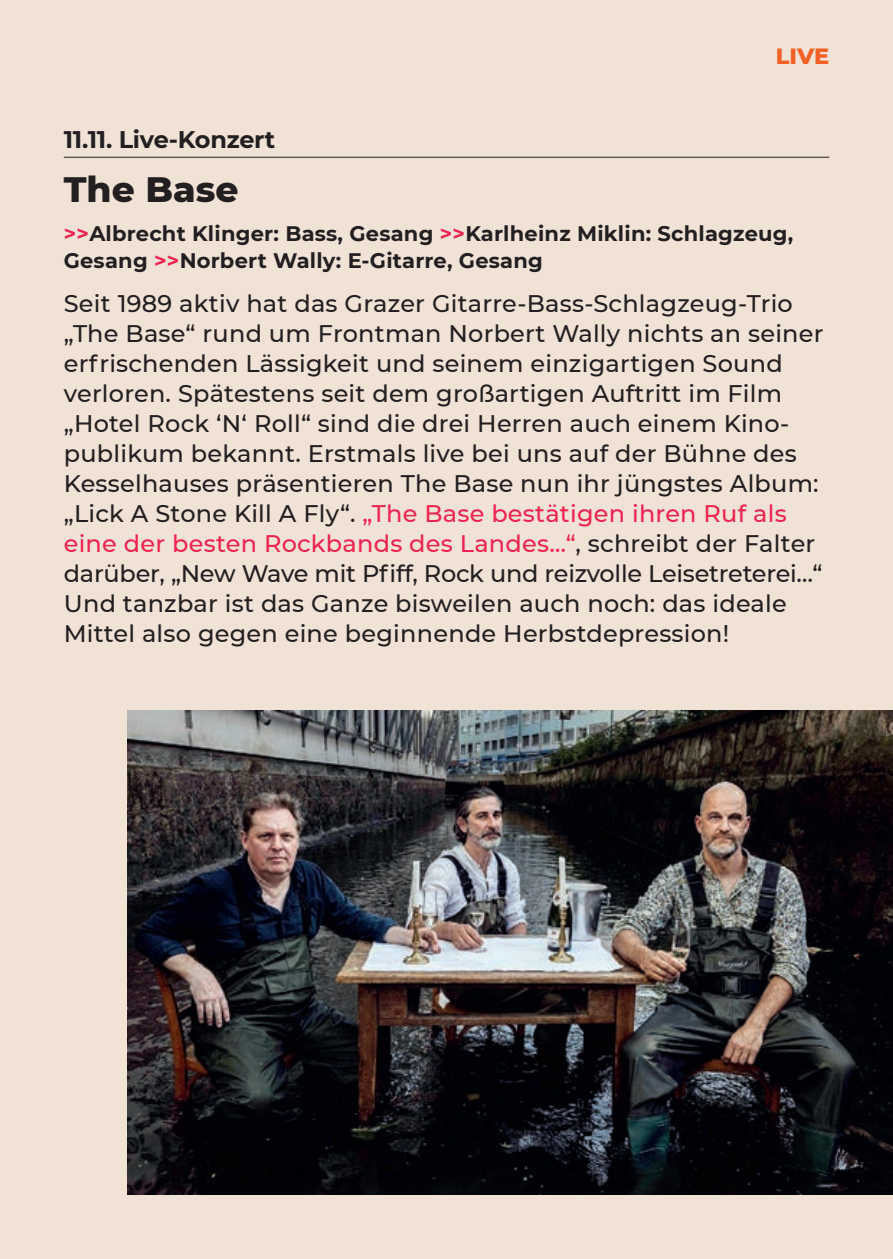
<style>
.page{position:relative;width:893px;height:1259px;background:#f1e2d6}
.page>*{position:absolute;margin:0;border:0;box-sizing:border-box;transform-origin:0 0}
.t1{font:800 36px "Montserrat";color:#231f20}
.t2{font:500 24px/30px "Montserrat";letter-spacing:.01em;color:#231f20}
.t3{font:700 24px "Montserrat";letter-spacing:-.01em;color:#231f20}
.t4{font:800 22.5px "Montserrat";color:#f26026}
.t5{font:700 21px/27px "Montserrat";letter-spacing:.01em;color:#231f20}
.s1{color:#ed2452}
</style>
<div class="page">
<img style="left:128px;top:710px;width:765px;height:484px">
<hr style="left:64px;top:157px;width:765px;height:1px;background:#231f20">
<p class="t3" style="left:64px;top:122px;width:213px">11.11. Live-Konzert</p>
<h1 class="t1" style="left:64px;top:163px;width:176px">The Base</h1>
<p class="t4" style="left:776px;top:40px;width:55px">LIVE</p>
<p class="t5" style="left:64px;top:219px;width:731px"><span class="s1">&gt;&gt;</span>Albrecht Klinger: Bass, Gesang <span class="s1">&gt;&gt;</span>Karlheinz Miklin: Schlagzeug,<br>Gesang <span class="s1">&gt;&gt;</span>Norbert Wally: E-Gitarre, Gesang</p>
<p class="t2" style="left:64px;top:287px;width:761px">Seit 1989 aktiv hat das Grazer Gitarre-Bass-Schlagzeug-Trio „The Base“ rund um Frontman Norbert Wally nichts an seiner erfrischenden Lässigkeit und seinem einzigartigen Sound verloren. Spätestens seit dem großartigen Auftritt im Film „Hotel Rock ‘N‘ Roll“ sind die drei Herren auch einem Kino&shy;publikum bekannt. Erstmals live bei uns auf der Bühne des Kesselhauses präsentieren The Base nun ihr jüngstes Album: „Lick A Stone Kill A Fly“. <span class="s1">„The Base bestätigen ihren Ruf als eine der besten Rockbands des Landes…“</span>, schreibt der Falter darüber, „New Wave mit Pfiff, Rock und reizvolle Leisetreterei…“ Und tanzbar ist das Ganze bisweilen auch noch: das ideale Mittel also gegen eine beginnende Herbstdepression!</p>
</div>
